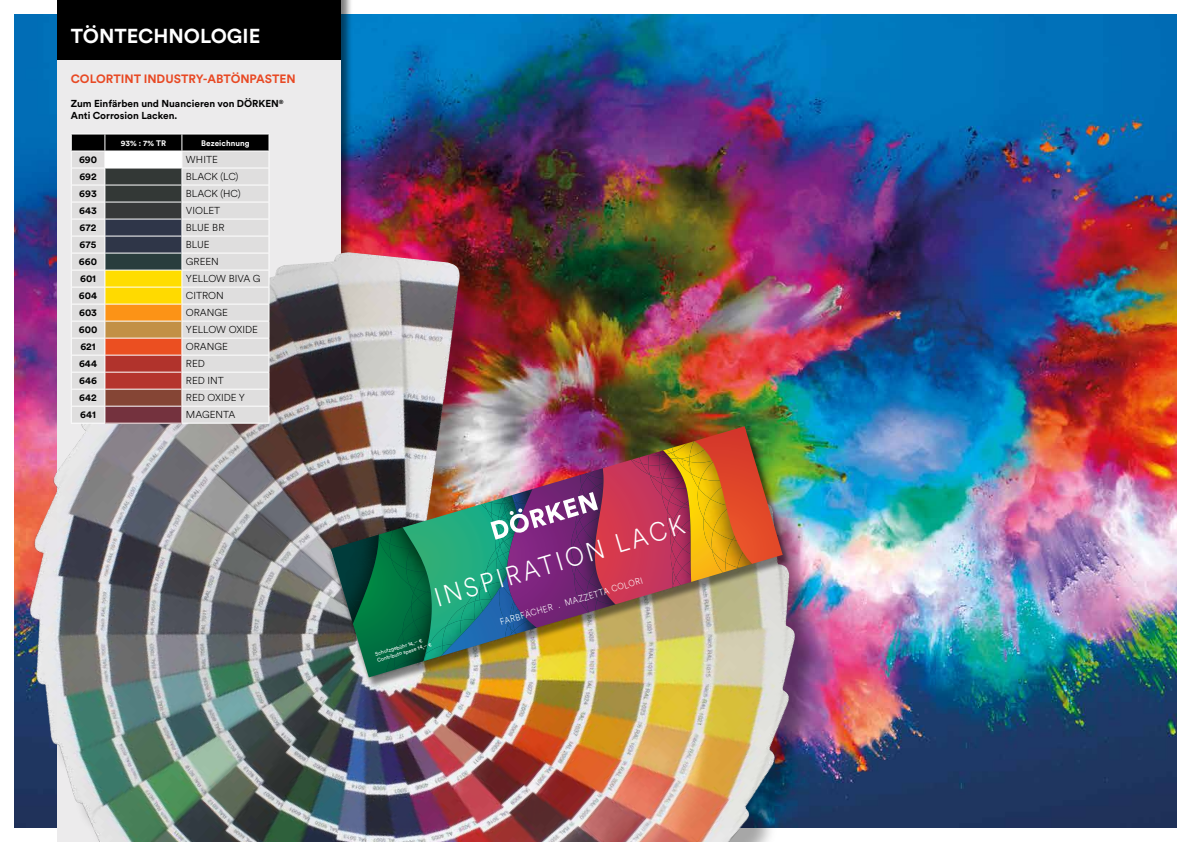
<style>
.page{position:relative;width:1191px;height:842px;background:#fff}
.page>*{position:absolute;margin:0;border:0;box-sizing:border-box;transform-origin:0 0}
.t1{font:300 26.4px "Circular XX";color:#fff;scale:.9 1}
.t2{font:700 20px "Circular XX";color:#fff}
.t3{font:700 12px "Circular XX";color:#e84924}
.t4{font:300 10px "Circular XX";color:#000}
.t5{font:700 10px/12px "Circular XX";color:#000}
.t6{font:300 9px "Circular XX";color:#fff;scale:.9 1}
.t7{font:700 8px "Circular XX";letter-spacing:.01em;color:#fff}
.t8{font:5.3px/6.4px "Circular XX";color:#fff}
</style>
<div class="page">
<img style="left:14px;top:14px;width:1162px;height:814px">
<div style="left:57px;top:0;width:283px;height:842px;background:#ecebec"></div>
<div style="left:57px;top:0;width:283px;height:60px;background:#000"></div>
<div style="left:34px;top:256px;width:790px;height:586px;background:#000;opacity:.35"></div>
<img style="left:29px;top:252px;width:767px;height:590px">
<div style="left:331px;top:428px;width:460px;height:260px;background:#000;opacity:.45"></div>
<img style="left:331px;top:426px;width:451px;height:252px">
<svg style="left:71px;top:134px;width:199px;height:289px"></svg>
<hr style="left:71px;top:423px;width:34px;height:1px;background:#fff">
<hr style="left:105px;top:423px;width:77px;height:1px;background:#fff">
<hr style="left:182px;top:423px;width:87px;height:1px;background:#fff">
<h2 class="t2" style="left:71px;top:23px;width:191px">TÖNTECHNOLOGIE</h2>
<p class="t3" style="left:71px;top:71px;width:226px">COLORTINT INDUSTRY-ABTÖNPASTEN</p>
<p class="t5" style="left:71px;top:97px;width:214px">Zum Einfärben und Nuancieren von DÖRKEN<sup>®<br></sup>Anti Corrosion Lacken.</p>
<p class="t7" style="left:121px;top:137px;width:47px">93% : 7% TR</p>
<p class="t7" style="left:201px;top:137px;width:50px">Bezeichnung</p>
<p class="t5" style="left:79px;top:153px;width:20px">690</p>
<p class="t4" style="left:186px;top:153px;width:34px">WHITE</p>
<p class="t5" style="left:79px;top:170px;width:19px">692</p>
<p class="t4" style="left:186px;top:170px;width:54px">BLACK (LC)</p>
<p class="t5" style="left:79px;top:187px;width:19px">693</p>
<p class="t4" style="left:186px;top:187px;width:56px">BLACK (HC)</p>
<p class="t5" style="left:79px;top:204px;width:19px">643</p>
<p class="t4" style="left:186px;top:204px;width:36px">VIOLET</p>
<p class="t5" style="left:80px;top:221px;width:18px">672</p>
<p class="t4" style="left:186px;top:221px;width:40px">BLUE BR</p>
<p class="t5" style="left:80px;top:238px;width:18px">675</p>
<p class="t4" style="left:186px;top:238px;width:25px">BLUE</p>
<p class="t5" style="left:79px;top:255px;width:20px">660</p>
<p class="t4" style="left:186px;top:255px;width:34px">GREEN</p>
<p class="t5" style="left:80px;top:272px;width:18px">601</p>
<p class="t4" style="left:186px;top:272px;width:76px">YELLOW BIVA G</p>
<p class="t5" style="left:79px;top:289px;width:20px">604</p>
<p class="t4" style="left:186px;top:289px;width:39px">CITRON</p>
<p class="t5" style="left:79px;top:306px;width:20px">603</p>
<p class="t4" style="left:186px;top:306px;width:43px">ORANGE</p>
<p class="t5" style="left:79px;top:323px;width:20px">600</p>
<p class="t4" style="left:186px;top:323px;width:74px">YELLOW OXIDE</p>
<p class="t5" style="left:80px;top:340px;width:17px">621</p>
<p class="t4" style="left:186px;top:340px;width:43px">ORANGE</p>
<p class="t5" style="left:79px;top:357px;width:20px">644</p>
<p class="t4" style="left:186px;top:357px;width:20px">RED</p>
<p class="t5" style="left:79px;top:374px;width:19px">646</p>
<p class="t4" style="left:186px;top:374px;width:39px">RED INT</p>
<p class="t5" style="left:79px;top:391px;width:19px">642</p>
<p class="t4" style="left:186px;top:391px;width:61px">RED OXIDE Y</p>
<p class="t5" style="left:80px;top:408px;width:17px">641</p>
<p class="t4" style="left:186px;top:408px;width:51px">MAGENTA</p>
<h1 class="t1" style="left:430px;top:582px;width:289px;rotate:-17deg">INSPIRATION LACK</h1>
<p class="t6" style="left:498px;top:616px;width:167px;rotate:-16deg">FARBFÄCHER . MAZZETTA COLORI</p>
<p class="t8" style="left:374px;top:651px;width:58px;rotate:-17deg">Schutzgebühr 14,– €<br>Contributo spese 14,– €</p>
</div>
